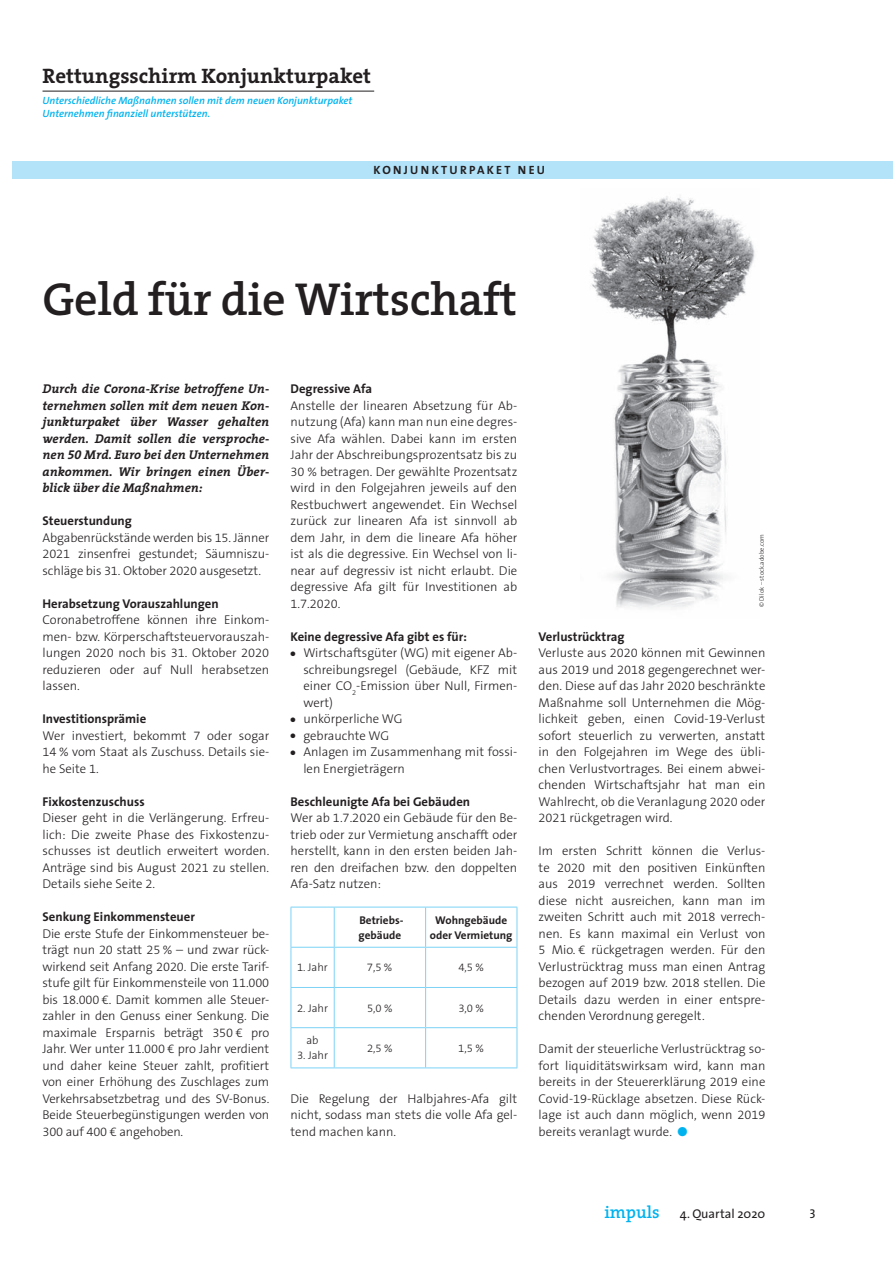
<style>
.page{position:relative;width:893px;height:1263px;background:#fff}
.page>*{position:absolute;margin:0;border:0;box-sizing:border-box;transform-origin:0 0}
.t1{font:600 46.5px "The Serif";letter-spacing:-.01em;color:#231f20}
.t2{font:700 21px "The Serif";color:#231f20}
.t3{font:300 12.75px/16.5px "The Sans B3";color:#231f20;text-align:justify}
.t4{font:italic 700 12.75px/16.5px "The Serif";color:#231f20;text-align:justify}
.t5{font:700 12.75px "The Sans";color:#231f20}
.t6{font:12.75px "The Sans";color:#231f20}
.t7{font:12.75px "The Sans Caps";color:#231f20}
.t8{font:12px "The Sans Bold Caps";letter-spacing:.19em;color:#231f20}
.t9{font:300 11.25px "The Sans B3";color:#231f20}
.t10{font:700 11.25px/15px "The Sans";color:#231f20}
.t11{font:italic 600 10.5px/12.8px "The Sans";color:#00b3ef}
.t12{font:300 6.45px "The Sans";color:#231f20}
.s1{font-family:"The Serif Bold Expert";font-weight:400}
.s2{color:#00b3ef}
.s3{font-family:"The Serif";font-weight:600;font-size:17.25px;color:#00b3ef}
</style>
<div class="page">
<img style="left:590px;top:196px;width:165px;height:413px">
<hr style="left:43px;top:91px;width:331px;height:1px;background:#231f20">
<div style="left:13px;top:162px;width:880px;height:17px;background:#b3e3f9"></div>
<hr style="left:291px;top:907px;width:43px;height:1px;background:#7cd3f6">
<hr style="left:291px;top:907px;width:1px;height:40px;background:#7cd3f6">
<hr style="left:334px;top:907px;width:92px;height:1px;background:#7cd3f6">
<hr style="left:334px;top:907px;width:1px;height:40px;background:#7cd3f6">
<hr style="left:426px;top:907px;width:91px;height:1px;background:#7cd3f6">
<hr style="left:425px;top:907px;width:1px;height:40px;background:#7cd3f6">
<hr style="left:517px;top:907px;width:1px;height:40px;background:#7cd3f6">
<hr style="left:291px;top:947px;width:43px;height:1px;background:#7cd3f6">
<hr style="left:291px;top:947px;width:1px;height:40px;background:#7cd3f6">
<hr style="left:334px;top:947px;width:92px;height:1px;background:#7cd3f6">
<hr style="left:334px;top:947px;width:1px;height:40px;background:#7cd3f6">
<hr style="left:426px;top:947px;width:91px;height:1px;background:#7cd3f6">
<hr style="left:425px;top:947px;width:1px;height:40px;background:#7cd3f6">
<hr style="left:517px;top:947px;width:1px;height:40px;background:#7cd3f6">
<hr style="left:291px;top:987px;width:43px;height:1px;background:#7cd3f6">
<hr style="left:291px;top:988px;width:1px;height:39px;background:#7cd3f6">
<hr style="left:334px;top:987px;width:92px;height:1px;background:#7cd3f6">
<hr style="left:334px;top:988px;width:1px;height:39px;background:#7cd3f6">
<hr style="left:426px;top:987px;width:91px;height:1px;background:#7cd3f6">
<hr style="left:425px;top:988px;width:1px;height:39px;background:#7cd3f6">
<hr style="left:517px;top:988px;width:1px;height:39px;background:#7cd3f6">
<hr style="left:291px;top:1027px;width:43px;height:1px;background:#7cd3f6">
<hr style="left:291px;top:1028px;width:1px;height:39px;background:#7cd3f6">
<hr style="left:334px;top:1027px;width:92px;height:1px;background:#7cd3f6">
<hr style="left:334px;top:1028px;width:1px;height:39px;background:#7cd3f6">
<hr style="left:426px;top:1027px;width:91px;height:1px;background:#7cd3f6">
<hr style="left:425px;top:1028px;width:1px;height:39px;background:#7cd3f6">
<hr style="left:517px;top:1028px;width:1px;height:39px;background:#7cd3f6">
<hr style="left:291px;top:1067px;width:43px;height:1px;background:#7cd3f6">
<hr style="left:334px;top:1067px;width:92px;height:1px;background:#7cd3f6">
<hr style="left:426px;top:1067px;width:91px;height:1px;background:#7cd3f6">
<h2 class="t2" style="left:43px;top:59px;width:330px">Rettungsschirm Konjunkturpaket</h2>
<p class="t11" style="left:43px;top:94px;width:311px">Unterschiedliche Maßnahmen sollen mit dem neuen Konjunkturpaket<br>Unternehmen finanziell unterstützen.</p>
<p class="t8" style="left:373px;top:160px;width:173px">KONJUNKTURPAKET NEU</p>
<h1 class="t1" style="left:43px;top:260px;width:476px">Geld für die Wirtschaft</h1>
<p class="t4" style="left:43px;top:380px;width:228px">Durch die Corona-Krise betroffene Un&shy;ternehmen sollen mit dem neuen Kon&shy;junkturpaket über Wasser gehalten werden. Damit sollen die versproche&shy;nen <span class="s1">50</span> Mrd. Euro bei den Unternehmen ankommen. Wir bringen einen Über&shy;blick über die Maßnahmen:</p>
<p class="t5" style="left:43px;top:510px;width:91px">Steuerstundung</p>
<p class="t3" style="left:43px;top:530px;width:228px">Abgabenrückstände werden bis 15. Jänner 2021 zinsenfrei gestundet; Säumniszu&shy;schläge bis 31. Oktober 2020 ausgesetzt.</p>
<p class="t5" style="left:43px;top:593px;width:178px">Herabsetzung Vorauszahlungen</p>
<p class="t3" style="left:43px;top:612px;width:228px">Coronabetroffene können ihre Einkom&shy;men- bzw. Körperschaftsteuervorauszah&shy;lungen 2020 noch bis 31. Oktober 2020 reduzieren oder auf Null herabsetzen lassen.</p>
<p class="t5" style="left:43px;top:708px;width:105px">Investitionsprämie</p>
<p class="t3" style="left:43px;top:728px;width:228px">Wer investiert, bekommt 7 oder sogar 14 % vom Staat als Zuschuss. Details sie&shy;he Seite 1.</p>
<p class="t5" style="left:43px;top:791px;width:104px">Fixkostenzuschuss</p>
<p class="t3" style="left:43px;top:810px;width:228px">Dieser geht in die Verlängerung. Erfreu&shy;lich: Die zweite Phase des Fixkostenzu&shy;schusses ist deutlich erweitert worden.<br>Anträge sind bis August 2021 zu stellen.<br>Details siehe Seite 2.</p>
<p class="t5" style="left:43px;top:906px;width:154px">Senkung Einkommensteuer</p>
<p class="t3" style="left:43px;top:926px;width:228px">Die erste Stufe der Einkommensteuer be&shy;trägt nun 20 statt 25 % – und zwar rück&shy;wirkend seit Anfang 2020. Die erste Tarif&shy;stufe gilt für Einkommensteile von 11.000 bis 18.000 €. Damit kommen alle Steuer&shy;zahler in den Genuss einer Senkung. Die maximale Ersparnis beträgt 350 € pro Jahr. Wer unter 11.000 € pro Jahr verdient und daher keine Steuer zahlt, profitiert von einer Erhöhung des Zuschlages zum Verkehrsabsetzbetrag und des SV-Bonus.<br>Beide Steuerbegünstigungen werden von 300 auf 400 € angehoben.</p>
<p class="t5" style="left:291px;top:378px;width:83px">Degressive Afa</p>
<p class="t3" style="left:291px;top:398px;width:228px">Anstelle der linearen Absetzung für Ab&shy;nutzung (Afa) kann man nun eine degres&shy;sive Afa wählen. Dabei kann im ersten Jahr der Abschreibungsprozentsatz bis zu 30 % betragen. Der gewählte Prozentsatz wird in den Folgejahren jeweils auf den Restbuchwert angewendet. Ein Wechsel zurück zur linearen Afa ist sinnvoll ab dem Jahr, in dem die lineare Afa höher ist als die degressive. Ein Wechsel von li&shy;near auf degressiv ist nicht erlaubt. Die degressive Afa gilt für Investitionen ab 1.7.2020.</p>
<p class="t5" style="left:291px;top:626px;width:178px">Keine degressive Afa gibt es für:</p>
<p class="t3" style="left:303px;top:645px;width:216px;text-indent:-13px">● Wirtschaftsgüter (WG) mit eigener Ab&shy;schreibungsregel (Gebäude, KFZ mit einer CO<sub>2</sub>-Emission über Null, Firmen&shy;wert)</p>
<p class="t3" style="left:291px;top:711px;width:113px">● unkörperliche WG</p>
<p class="t3" style="left:291px;top:728px;width:100px">● gebrauchte WG</p>
<p class="t3" style="left:303px;top:744px;width:216px;text-indent:-13px">● Anlagen im Zusammenhang mit fossi&shy;len Energieträgern</p>
<p class="t5" style="left:291px;top:791px;width:181px">Beschleunigte Afa bei Gebäuden</p>
<p class="t3" style="left:291px;top:810px;width:228px">Wer ab 1.7.2020 ein Gebäude für den Be&shy;trieb oder zur Vermietung anschafft oder herstellt, kann in den ersten beiden Jah&shy;ren den dreifachen bzw. den doppelten Afa-Satz nutzen:</p>
<p class="t10" style="left:358px;top:912px;width:46px">Betriebs&shy;gebäude</p>
<p class="t10" style="left:430px;top:912px;width:84px;text-align:center">Wohngebäude oder Vermietung</p>
<p class="t9" style="left:297px;top:962px;width:32px">1. Jahr</p>
<p class="t9" style="left:367px;top:962px;width:27px">7,5 %</p>
<p class="t9" style="left:458px;top:962px;width:27px">4,5 %</p>
<p class="t9" style="left:297px;top:1002px;width:32px">2. Jahr</p>
<p class="t9" style="left:367px;top:1002px;width:27px">5,0 %</p>
<p class="t9" style="left:458px;top:1002px;width:27px">3,0 %</p>
<p class="t9" style="left:306px;top:1035px;width:14px">ab</p>
<p class="t9" style="left:297px;top:1050px;width:32px">3. Jahr</p>
<p class="t9" style="left:367px;top:1042px;width:27px">2,5 %</p>
<p class="t9" style="left:458px;top:1042px;width:27px">1,5 %</p>
<p class="t3" style="left:291px;top:1091px;width:228px">Die Regelung der Halbjahres-Afa gilt nicht, sodass man stets die volle Afa gel&shy;tend machen kann.</p>
<p class="t12" style="left:756px;top:607px;width:75px;rotate:-90deg">© Dilok – stock.adobe.com</p>
<p class="t5" style="left:539px;top:626px;width:87px">Verlustrücktrag</p>
<p class="t3" style="left:539px;top:645px;width:228px">Verluste aus 2020 können mit Gewinnen aus 2019 und 2018 gegengerechnet wer&shy;den. Diese auf das Jahr 2020 beschränkte Maßnahme soll Unternehmen die Mög&shy;lichkeit geben, einen Covid-19-Verlust sofort steuerlich zu verwerten, anstatt in den Folgejahren im Wege des übli&shy;chen Verlustvortrages. Bei einem abwei&shy;chenden Wirtschaftsjahr hat man ein Wahlrecht, ob die Veranlagung 2020 oder 2021 rückgetragen wird.</p>
<p class="t3" style="left:539px;top:843px;width:228px">Im ersten Schritt können die Verlus&shy;te 2020 mit den positiven Einkünften aus 2019 verrechnet werden. Sollten diese nicht ausreichen, kann man im zweiten Schritt auch mit 2018 verrech&shy;nen. Es kann maximal ein Verlust von 5 Mio. € rückgetragen werden. Für den Verlustrücktrag muss man einen Antrag bezogen auf 2019 bzw. 2018 stellen. Die Details dazu werden in einer entspre&shy;chenden Verordnung geregelt.</p>
<p class="t3" style="left:539px;top:1041px;width:228px">Damit der steuerliche Verlustrücktrag so&shy;fort liquiditätswirksam wird, kann man bereits in der Steuererklärung 2019 eine Covid-19-Rücklage absetzen. Diese Rück&shy;lage ist auch dann möglich, wenn 2019 bereits veranlagt wurde. <span class="s2">●</span></p>
<p class="t6" style="left:604px;top:1203px;width:163px"><span class="s3">impuls</span> 4. Quartal 2020</p>
<p class="t7" style="left:809px;top:1203px;width:8px">3</p>
</div>
